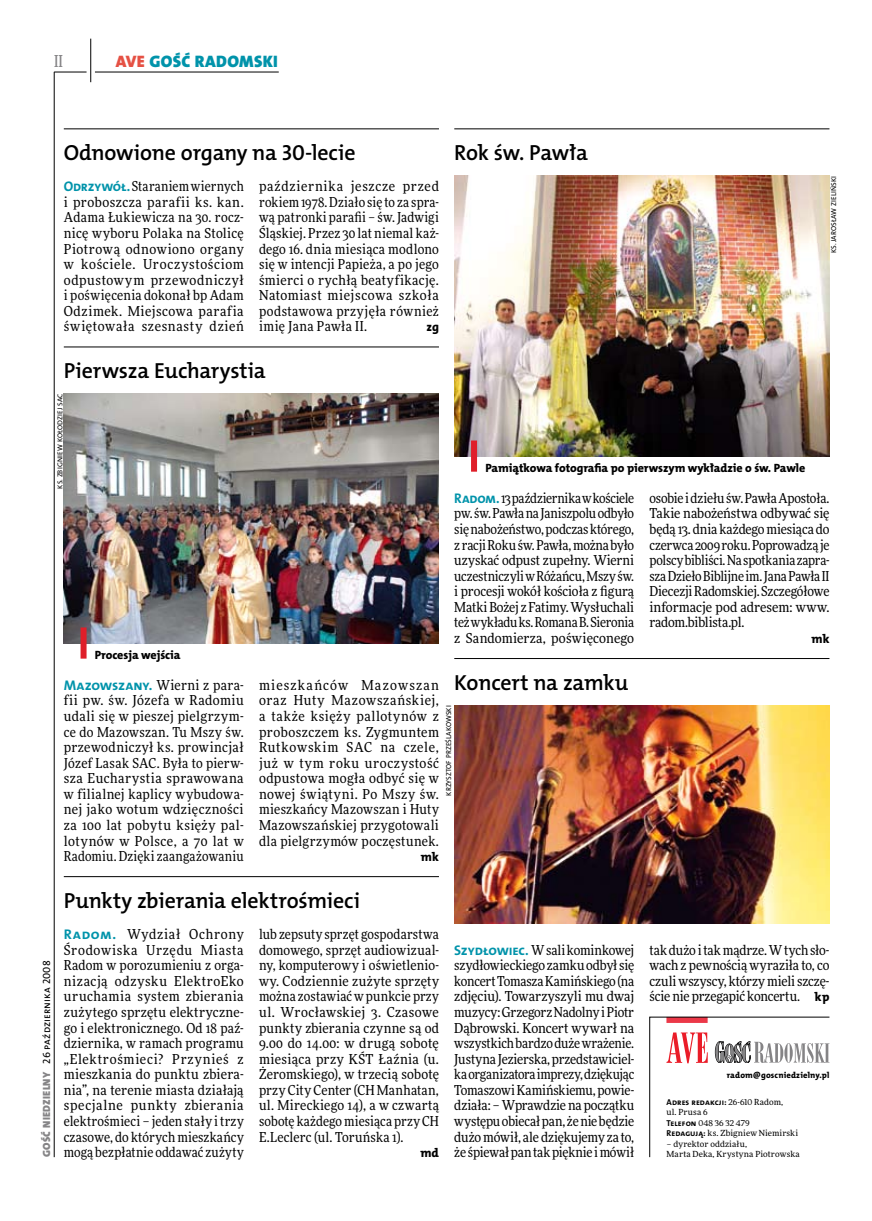
<style>
.page{position:relative;width:872px;height:1221px;background:#fff}
.page>*{position:absolute;margin:0;border:0;box-sizing:border-box;transform-origin:0 0}
.t1{font:21.9px "The Mix HP6 Se Bld";letter-spacing:-.01em;color:#000}
.t2{font:16.65px "The Mix HP9 Blk";letter-spacing:.02em;color:#0093aa}
.t3{font:500 16.5px "Freeday Narrow";color:#858486;scale:.9 1}
.t4{font:13.8px/15.6px "Freeday Narrow News";letter-spacing:.015em;color:#000;text-align:justify}
.t5{font:12.45px "The Mix HP8 Ex Bld";color:#000}
.t6{font:12px "The Mix HP8 Ex Bld";letter-spacing:-.005em;color:#000}
.t7{font:10.5px "The Mix HP5 Plain";letter-spacing:.01em;color:#000}
.t8{font:8.55px "The Mix HP7 Bld";letter-spacing:.005em;color:#000}
.t9{font:8.55px "The Mix HP8 Ex Bld";letter-spacing:.02em;color:#000}
.t10{font:8.4px/10.5px "Freeday News";letter-spacing:.02em;color:#000}
.t11{font:7.2px "The Mix HP5 Plain";letter-spacing:.015em;color:#000}
.s1{color:#e55144}
.s2{font-family:"The Mix HP7 Bld";font-size:13.95px;color:#0093aa}
.s3{font-family:"The Mix HP9 Blk";color:#858486}
.s4{font-family:"The Mix HP8 Ex Bld";font-size:12.45px}
.s5{font-family:"Freeday News";font-size:8.4px}
.s6{font-family:"The Mix HP7 Bld";font-size:8.55px}
</style>
<div class="page">
<hr style="left:54px;top:72px;width:1px;height:1085px;background:#000">
<hr style="left:90px;top:39px;width:1px;height:43px;background:#000">
<hr style="left:54px;top:72px;width:33px;height:1px;background:#000">
<hr style="left:95px;top:72px;width:184px;height:1px;background:#000">
<hr style="left:64px;top:129px;width:375px;height:1px;background:#000">
<hr style="left:64px;top:347px;width:375px;height:1px;background:#000">
<hr style="left:454px;top:658px;width:375px;height:1px;background:#000">
<hr style="left:454px;top:129px;width:375px;height:1px;background:#000">
<hr style="left:64px;top:876px;width:375px;height:1px;background:#000">
<svg style="left:649px;top:1016px;width:181px;height:141px"></svg>
<img style="left:64px;top:394px;width:375px;height:249px">
<div style="left:81px;top:627px;width:6px;height:31px;background:#df1f2a"></div>
<img style="left:454px;top:705px;width:375px;height:218px">
<img style="left:454px;top:176px;width:375px;height:280px">
<div style="left:471px;top:440px;width:6px;height:31px;background:#df1f2a"></div>
<p class="t3" style="left:54px;top:50px;width:11px">II</p>
<p class="t2" style="left:116px;top:50px;width:164px"><span class="s1">AVE</span> GOŚĆ RADOMSKI</p>
<h1 class="t1" style="left:64px;top:139px;width:293px">Odnowione organy na 30-lecie</h1>
<p class="t4" style="left:64px;top:178px;width:181px"><span class="s2">Odrzywół.</span> Staraniem wiernych i proboszcza parafii ks. kan.<br>Adama Łukiewicza na 30. rocz&shy;nicę wyboru Polaka na Stolicę Piotrową odnowiono organy w kościele. Uroczystościom odpustowym przewodniczył i poświęcenia dokonał bp Adam Odzimek. Miejscowa parafia świętowała szesnasty dzień</p>
<p class="t4" style="left:259px;top:178px;width:181px">października jeszcze przed rokiem 1978. Działo się to za spra&shy;wą patronki parafii – św. Jadwigi Śląskiej. Przez 30 lat niemal każ&shy;dego 16. dnia miesiąca modlono się w intencji Papieża, a po jego śmierci o rychłą beatyfikację.<br>Natomiast miejscowa szkoła podstawowa przyjęła również imię Jana Pawła II.</p>
<p class="t5" style="left:426px;top:319px;width:14px">zg</p>
<h1 class="t1" style="left:64px;top:357px;width:203px">Pierwsza Eucharystia</h1>
<p class="t11" style="left:55px;top:488px;width:96px;rotate:-90deg">Ks. Zbigniew Kołodziej SAC</p>
<p class="t6" style="left:95px;top:646px;width:87px">Procesja wejścia</p>
<h1 class="t1" style="left:454px;top:139px;width:135px">Rok św. Pawła</h1>
<p class="t11" style="left:829px;top:253px;width:79px;rotate:-90deg">Ks. Jarosław Zieliński</p>
<p class="t6" style="left:485px;top:460px;width:321px">Pamiątkowa fotografia po pierwszym wykładzie o św. Pawle</p>
<p class="t4" style="left:454px;top:490px;width:181px"><span class="s2">Radom.</span> 13 października w kościele pw. św. Pawła na Janiszpolu odbyło się nabożeństwo, podczas którego, z racji Roku św. Pawła, można było uzyskać odpust zupełny. Wierni uczestniczyli w Różańcu, Mszy św. i procesji wokół kościoła z figurą Matki Bożej z Fatimy. Wysłuchali też wykładu ks. Romana B. Sieronia z Sandomierza, poświęconego</p>
<p class="t4" style="left:649px;top:490px;width:181px">osobie i dziełu św. Pawła Apostoła.<br>Takie nabożeństwa odbywać się będą 13. dnia każdego miesiąca do czerwca 2009 roku. Poprowadzą je polscy bibliści. Na spotkania zapra&shy;sza Dzieło Biblijne im. Jana Pawła II Diecezji Radomskiej. Szczegółowe informacje pod adresem: www. radom.biblista.pl.</p>
<p class="t5" style="left:811px;top:630px;width:19px">mk</p>
<h1 class="t1" style="left:454px;top:668px;width:176px">Koncert na zamku</h1>
<p class="t4" style="left:64px;top:677px;width:181px"><span class="s2">Mazowszany.</span> Wierni z para&shy;fii pw. św. Józefa w Radomiu udali się w pieszej pielgrzym&shy;ce do Mazowszan. Tu Mszy św. przewodniczył ks. prowincjał Józef Lasak SAC. Była to pierw&shy;sza Eucharystia sprawowana w filialnej kaplicy wybudowa&shy;nej jako wotum wdzięczności za 100 lat pobytu księży pal&shy;lotynów w Polsce, a 70 lat w Radomiu. Dzięki zaangażowaniu</p>
<p class="t4" style="left:259px;top:677px;width:181px">mieszkańców Mazowszan oraz Huty Mazowszańskiej, a także księży pallotynów z proboszczem ks. Zygmuntem Rutkowskim SAC na czele, już w tym roku uroczystość odpustowa mogła odbyć się w nowej świątyni. Po Mszy św. mieszkańcy Mazowszan i Huty Mazowszańskiej przygotowali dla pielgrzymów poczęstunek.</p>
<p class="t11" style="left:444px;top:795px;width:92px;rotate:-90deg">Krzysztof Prześlakowski</p>
<p class="t5" style="left:421px;top:848px;width:20px">mk</p>
<p class="t7" style="left:40px;top:1156px;width:198px;rotate:-90deg"><span class="s3">GOŚĆ NIEDZIELNY</span> 26 października 2008</p>
<h1 class="t1" style="left:64px;top:886px;width:298px">Punkty zbierania elektrośmieci</h1>
<p class="t4" style="left:64px;top:926px;width:181px"><span class="s2">Radom.</span> Wydział Ochrony Środowiska Urzędu Miasta Radom w porozumieniu z orga&shy;nizacją odzysku ElektroEko uruchamia system zbierania zużytego sprzętu elektryczne&shy;go i elektronicznego. Od 18 paź&shy;dziernika, w ramach programu „Elektrośmieci? Przynieś z mieszkania do punktu zbiera&shy;nia”, na terenie miasta działają specjalne punkty zbierania elektrośmieci – jeden stały i trzy czasowe, do których mieszkańcy mogą bezpłatnie oddawać zużyty</p>
<p class="t4" style="left:259px;top:926px;width:181px">lub zepsuty sprzęt gospodarstwa domowego, sprzęt audiowizual&shy;ny, komputerowy i oświetlenio&shy;wy. Codziennie zużyte sprzęty można zostawiać w punkcie przy ul. Wrocławskiej 3. Czasowe punkty zbierania czynne są od 9.00 do 14.00: w drugą sobotę miesiąca przy KŚT Łaźnia (u.<br>Żeromskiego), w trzecią sobotę przy City Center (CH Manhatan, ul. Mireckiego 14), a w czwartą sobotę każdego miesiąca przy CH E.Leclerc (ul. Toruńska 1).</p>
<p class="t5" style="left:420px;top:1144px;width:20px">md</p>
<p class="t4" style="left:454px;top:941px;width:181px"><span class="s2">Szydłowiec.</span> W sali kominkowej szydłowieckiego zamku odbył się koncert Tomasza Kamińskiego (na zdjęciu). Towarzyszyli mu dwaj muzycy: Grzegorz Nadolny i Piotr Dąbrowski. Koncert wywarł na wszystkich bardzo duże wrażenie.<br>Justyna Jezierska, przedstawiciel&shy;ka organizatora imprezy, dziękując Tomaszowi Kamińskiemu, powie&shy;działa: – Wprawdzie na początku występu obiecał pan, że nie będzie dużo mówił, ale dziękujemy za to, że śpiewał pan tak pięknie i mówił</p>
<p class="t4" style="left:649px;top:941px;width:181px">tak dużo i tak mądrze. W tych sło&shy;wach z pewnością wyraziła to, co czuli wszyscy, którzy mieli szczę&shy;ście nie przegapić koncertu. <span class="s4">kp</span></p>
<p class="t9" style="left:726px;top:1069px;width:104px">radom@goscniedzielny.pl</p>
<p class="t8" style="left:666px;top:1096px;width:118px">Adres redakcji: <span class="s5">26-610 Radom,</span></p>
<p class="t10" style="left:666px;top:1106px;width:133px">ul. Prusa 6<br><span class="s6">Telefon</span> 048 36 32 479<br><span class="s6">Redagują:</span> ks. Zbigniew Niemirski</p>
<p class="t10" style="left:666px;top:1138px;width:135px">– dyrektor oddziału,<br>Marta Deka, Krystyna Piotrowska</p>
</div>
